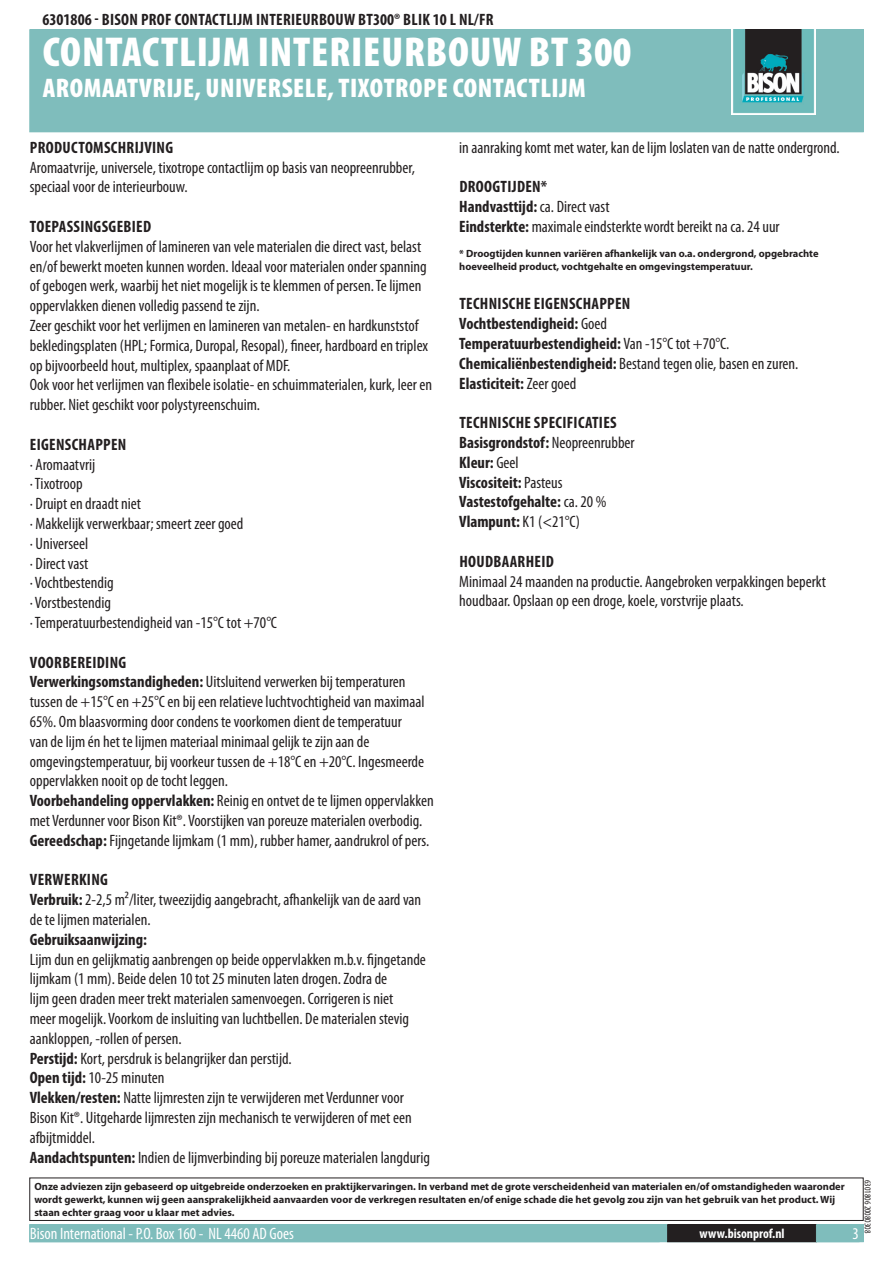
<style>
.page{position:relative;width:893px;height:1263px;background:#fff}
.page>*{position:absolute;margin:0;border:0;box-sizing:border-box;transform-origin:0 0}
.PageHeader{font:900 condensed 42px "Myriad Pro";letter-spacing:.02em;color:#fff}
.PageSubheader{font:900 condensed 27px "Myriad Pro";letter-spacing:.02em;color:#fff}
.Regular{font:condensed 16.5px/19.8px "Myriad Pro";color:#231f20}
.Regular-2{font:700 condensed 16.5px "Myriad Pro";color:#231f20}
.TOCItem{font:700 condensed 16.5px "Myriad Pro";letter-spacing:.02em;color:#231f20}
.ContactData{font:condensed 16.5px "Myriad Pro";color:#fff}
.URL{font:700 condensed 13.5px "Myriad Pro";color:#fff}
.Disclaimer{font:700 10.5px/12.6px "Myriad Pro";color:#231f20}
.Revisie{font:condensed 9px "Myriad Pro";color:#231f20}
.s1{font-weight:700}
.s2{font-weight:400}
</style>
<div class="page">
<div style="left:30px;top:30px;width:833px;height:102px;background:#7fbdbc"></div>
<img style="left:731px;top:30px;width:85px;height:85px">
<div style="left:29px;top:1177px;width:835px;height:44px;border:1px solid #231f20"></div>
<div style="left:30px;top:1225px;width:833px;height:17px;background:#7fbdbc"></div>
<div style="left:29px;top:1224px;width:835px;height:18px;border:1px solid #7fbdbc"></div>
<div style="left:668px;top:1225px;width:148px;height:17px;background:#231f20"></div>
<div style="left:667px;top:1224px;width:150px;height:18px;border:1px solid #231f20"></div>
<p class="TOCItem" style="left:43px;top:9px;width:445px">6301806 - Bison Prof Contactlijm Interieurbouw BT300® Blik 10 l NL/FR</p>
<p class="PageHeader" style="left:43px;top:25px;width:590px">CONTACTLIJM INTERIEURBOUW BT 300</p>
<p class="PageSubheader" style="left:43px;top:70px;width:545px">AROMAATVRIJE, UNIVERSELE, TIXOTROPE CONTACTLIJM</p>
<p class="TOCItem" style="left:30px;top:137px;width:145px">Productomschrijving</p>
<p class="Regular" style="left:30px;top:157px;width:387px">Aromaatvrije, universele, tixotrope contactlijm op basis van neopreenrubber, speciaal voor de interieurbouw.</p>
<p class="TOCItem" style="left:30px;top:216px;width:123px">Toepassingsgebied</p>
<p class="Regular" style="left:30px;top:236px;width:398px">Voor het vlakverlijmen of lamineren van vele materialen die direct vast, belast en/of bewerkt moeten kunnen worden. Ideaal voor materialen onder spanning of gebogen werk, waarbij het niet mogelijk is te klemmen of persen. Te lijmen oppervlakken dienen volledig passend te zijn.</p>
<p class="Regular" style="left:30px;top:315px;width:400px">Zeer geschikt voor het verlijmen en lamineren van metalen- en hardkunststof bekledingsplaten (HPL; Formica, Duropal, Resopal), fineer, hardboard en triplex op bijvoorbeeld hout, multiplex, spaanplaat of MDF.</p>
<p class="Regular" style="left:30px;top:375px;width:404px">Ook voor het verlijmen van flexibele isolatie- en schuimmaterialen, kurk, leer en rubber. Niet geschikt voor polystyreenschuim.</p>
<p class="TOCItem" style="left:30px;top:434px;width:98px">Eigenschappen</p>
<p class="Regular" style="left:30px;top:454px;width:67px">· Aromaatvrij</p>
<p class="Regular" style="left:30px;top:474px;width:54px">· Tixotroop</p>
<p class="Regular" style="left:30px;top:494px;width:113px">· Druipt en draadt niet</p>
<p class="Regular" style="left:30px;top:513px;width:215px">· Makkelijk verwerkbaar; smeert zeer goed</p>
<p class="Regular" style="left:30px;top:533px;width:60px">· Universeel</p>
<p class="Regular" style="left:30px;top:553px;width:60px">· Direct vast</p>
<p class="Regular" style="left:30px;top:573px;width:85px">· Vochtbestendig</p>
<p class="Regular" style="left:30px;top:593px;width:83px">· Vorstbestendig</p>
<p class="Regular" style="left:30px;top:612px;width:249px">· Temperatuurbestendigheid van -1 5°C tot +70°C</p>
<p class="TOCItem" style="left:30px;top:652px;width:98px">Voorbereiding</p>
<p class="Regular" style="left:30px;top:672px;width:396px"><span class="s1">Verwerkingsomstandigheden:</span> Uitsluitend verwerken bij temperaturen tussen de +1 5°C en +25°C en bij een relatieve luchtvochtigheid van maximaal 65%. Om blaasvorming door condens te voorkomen dient de temperatuur<br>van de lijm én het te lijmen materiaal minimaal gelijk te zijn aan de omgevingstemperatuur, bij voorkeur tussen de +1 8°C en +20°C. Ingesmeerde oppervlakken nooit op de tocht leggen.</p>
<p class="Regular" style="left:30px;top:791px;width:405px"><span class="s1">Voorbehandeling oppervlakken:</span> Reinig en ontvet de te lijmen oppervlakken met Verdunner voor Bison Kit®. Voorstijken van poreuze materialen overbodig.</p>
<p class="Regular" style="left:30px;top:830px;width:401px"><span class="s1">Gereedschap:</span> Fijngetande lijmkam (1 mm), rubber hamer, aandrukrol of pers.</p>
<p class="TOCItem" style="left:30px;top:869px;width:80px">Verwerking</p>
<p class="Regular" style="left:30px;top:890px;width:393px"><span class="s1">Verbruik:</span> 2-2,5 m²/liter, tweezijdig aangebracht, afhankelijk van de aard van de te lijmen materialen.</p>
<p class="Regular-2" style="left:30px;top:929px;width:119px">Gebruiksaanwijzing:</p>
<p class="Regular" style="left:30px;top:949px;width:398px">Lijm dun en gelijkmatig aanbrengen op beide oppervlakken m.b.v. fijngetande lijmkam (1 mm). Beide delen 1 0 tot 25 minuten laten drogen. Zodra de<br>lijm geen draden meer trekt materialen samenvoegen. Corrigeren is niet<br>meer mogelijk. Voorkom de insluiting van luchtbellen. De materialen stevig aankloppen, -rollen of persen.</p>
<p class="Regular" style="left:30px;top:1048px;width:263px"><span class="s1">Perstijd:</span> Kort, persdruk is belangrijker dan perstijd.</p>
<p class="Regular" style="left:30px;top:1068px;width:136px"><span class="s1">Open tijd:</span> 1 0-25 minuten</p>
<p class="Regular" style="left:30px;top:1088px;width:383px"><span class="s1">Vlekken/resten:</span> Natte lijmresten zijn te verwijderen met Verdunner voor<br>Bison Kit®. Uitgeharde lijmresten zijn mechanisch te verwijderen of met een afbijtmiddel.</p>
<p class="Regular" style="left:30px;top:1147px;width:402px"><span class="s1">Aandachtspunten:</span> Indien de lijmverbinding bij poreuze materialen langdurig</p>
<p class="Regular" style="left:459px;top:137px;width:382px">in aanraking komt met water, kan de lijm loslaten van de natte ondergrond.</p>
<p class="TOCItem" style="left:459px;top:176px;width:89px">Droogtijden*</p>
<p class="Regular-2" style="left:459px;top:196px;width:152px">Handvasttijd: <span class="s2">ca. Direct vast</span></p>
<p class="Regular" style="left:459px;top:216px;width:322px"><span class="s1">Eindsterkte:</span> maximale eindsterkte wordt bereikt na ca. 24 uur</p>
<p class="Disclaimer" style="left:459px;top:247px;width:361px">* Droogtijden kunnen variëren afhankelijk van o.a. ondergrond, opgebrachte hoeveelheid product, vochtgehalte en omgevingstemperatuur.</p>
<p class="TOCItem" style="left:459px;top:293px;width:173px">Technische eigenschappen</p>
<p class="Regular-2" style="left:459px;top:313px;width:149px">Vochtbestendigheid: <span class="s2">Goed</span></p>
<p class="Regular-2" style="left:459px;top:333px;width:272px">Temperatuurbestendigheid: <span class="s2">Van -1 5°C tot +70°C.</span></p>
<p class="Regular" style="left:459px;top:353px;width:341px"><span class="s1">Chemicaliënbestendigheid:</span> Bestand tegen olie, basen en zuren.</p>
<p class="Regular-2" style="left:459px;top:373px;width:119px">Elasticiteit: <span class="s2">Zeer goed</span></p>
<p class="TOCItem" style="left:459px;top:412px;width:159px">Technische specificaties</p>
<p class="Regular-2" style="left:459px;top:432px;width:177px">Basisgrondstof: <span class="s2">Neopreenrubber</span></p>
<p class="Regular-2" style="left:459px;top:452px;width:61px">Kleur: <span class="s2">Geel</span></p>
<p class="Regular-2" style="left:459px;top:472px;width:105px">Viscositeit: <span class="s2">Pasteus</span></p>
<p class="Regular-2" style="left:459px;top:491px;width:149px">Vastestofgehalte: <span class="s2">ca. 20 %</span></p>
<p class="Regular-2" style="left:459px;top:511px;width:122px">Vlampunt: <span class="s2">K1 (&lt;21 °C)</span></p>
<p class="TOCItem" style="left:459px;top:551px;width:96px">Houdbaarheid</p>
<p class="Regular" style="left:459px;top:571px;width:368px">Minimaal 24 maanden na productie. Aangebroken verpakkingen beperkt houdbaar. Opslaan op een droge, koele, vorstvrije plaats.</p>
<p class="Disclaimer" style="left:34px;top:1180px;width:812px">Onze adviezen zijn gebaseerd op uitgebreide onderzoeken en praktijkervaringen. In verband met de grote verscheidenheid van materialen en/of omstandigheden waaronder wordt gewerkt, kunnen wij geen aansprakelijkheid aanvaarden voor de verkregen resultaten en/of enige schade die het gevolg zou zijn van het gebruik van het product. Wij staan echter graag voor u klaar met advies.</p>
<p class="ContactData" style="left:30px;top:1224px;width:266px">Bison International - P.O. Box 1 60 - NL 4460 AD Goes</p>
<p class="URL" style="left:699px;top:1225px;width:87px">www.bisonprof.nl</p>
<p class="Revisie" style="left:873px;top:1180px;width:55px;rotate:90deg">6301 806 20080308</p>
</div>
